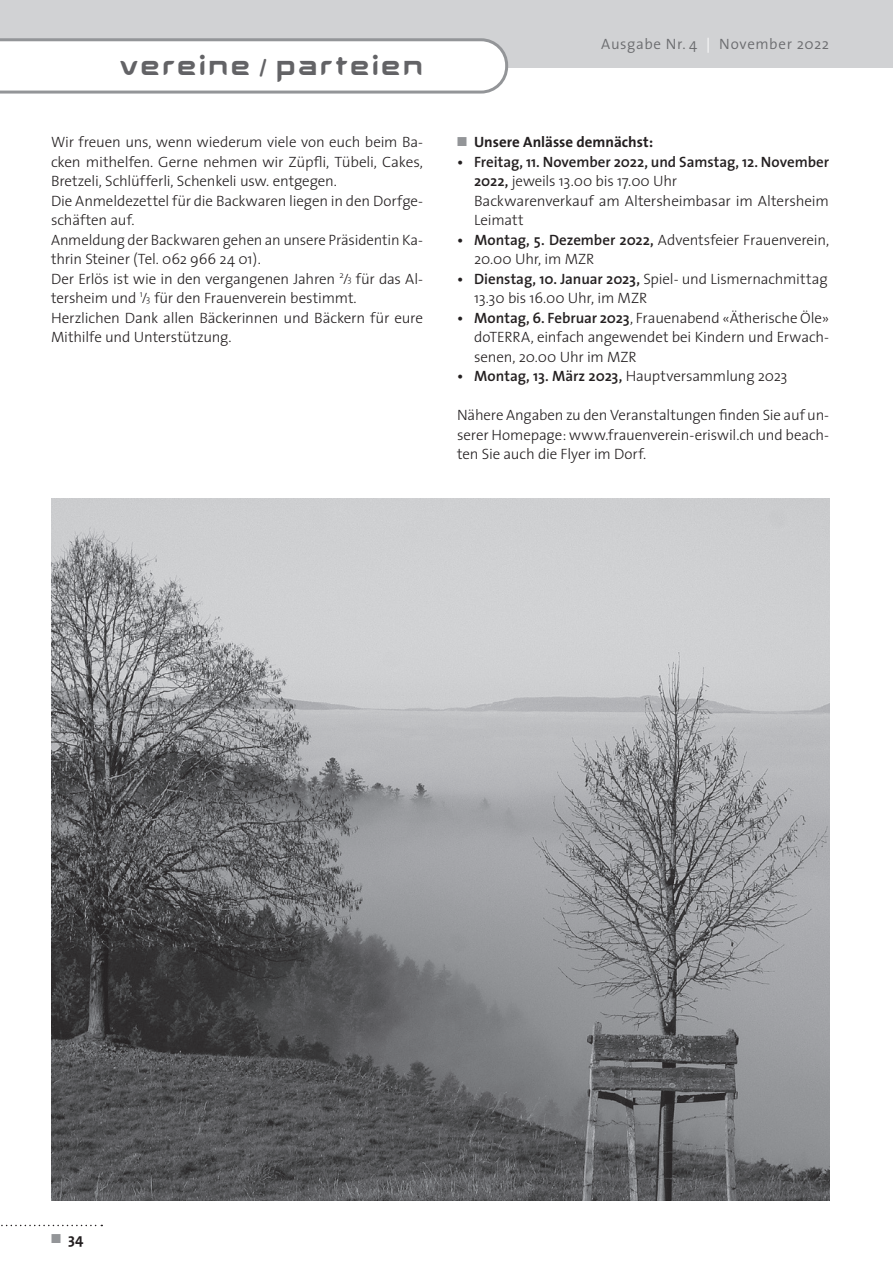
<style>
.page{position:relative;width:893px;height:1263px;background:#fff}
.page>*{position:absolute;margin:0;border:0;box-sizing:border-box;transform-origin:0 0}
.t1{font:30px "Aura";letter-spacing:.075em;color:#636366}
.t2{font:300 15px/19.5px "The Sans";letter-spacing:-.01em;color:#231f20}
.t3{font:600 15px "The Sans";letter-spacing:-.005em;color:#231f20}
.t4{font:700 15px "The Sans";color:#231f20}
.t5{font:300 15px "The Sans";letter-spacing:.04em;color:#6c6d70}
.s1{color:#fff}
.s2{font-size:9px}
.s3{font-weight:600}
.s4{font-weight:300}
</style>
<div class="page">
<div style="left:0;top:0;width:893px;height:68px;background:#d1d2d4"></div>
<svg style="left:0;top:38px;width:508px;height:56px"></svg>
<svg style="left:1px;top:1225px;width:101px;height:1px"></svg>
<img style="left:51px;top:498px;width:778px;height:702px">
<h1 class="t1" style="left:120px;top:54px;width:304px">vereine / parteien</h1>
<p class="t5" style="left:601px;top:32px;width:229px">Ausgabe Nr. 4 <span class="s1">|</span> November 2022</p>
<p class="t2" style="left:51px;top:132px;width:374px">Wir freuen uns, wenn wiederum viele von euch beim Ba&shy;cken mithelfen. Gerne nehmen wir Züpfli, Tübeli, Cakes, Bretzeli, Schlüfferli, Schenkeli usw. entgegen.<br>Die Anmeldezettel für die Backwaren liegen in den Dorfge&shy;schäften auf.<br>Anmeldung der Backwaren gehen an unsere Präsidentin Ka&shy;thrin Steiner (Tel. 062 966 24 01).<br>Der Erlös ist wie in den vergangenen Jahren <sup>2</sup>/<span class="s2">3</span> für das Al&shy;tersheim und <sup>1</sup>/<span class="s2">3</span> für den Frauenverein bestimmt.<br>Herzlichen Dank allen Bäckerinnen und Bäckern für eure Mithilfe und Unterstützung.</p>
<p class="t4" style="left:474px;top:129px;width:181px">Unsere Anlässe demnächst:</p>
<p class="t2" style="left:474px;top:151px;width:357px;text-indent:-17px"><span class="s3">• Freitag, 11. November 2022, und Samstag, 12. November 2022,</span> jeweils 13.00 bis 17.00 Uhr<br>Backwarenverkauf am Altersheimbasar im Altersheim Leimatt</p>
<p class="t2" style="left:474px;top:229px;width:357px;text-indent:-17px"><span class="s3">• Montag, 5. Dezember 2022,</span> Adventsfeier Frauenverein,<br>20.00 Uhr, im MZR</p>
<p class="t2" style="left:474px;top:268px;width:355px;text-indent:-17px"><span class="s3">• Dienstag, 10. Januar 2023,</span> Spiel- und Lismernachmittag<br>13.30 bis 16.00 Uhr, im MZR</p>
<p class="t2" style="left:474px;top:307px;width:357px;text-align:justify;text-indent:-17px"><span class="s3">• Montag, 6. Februar 2023</span>, Frauenabend «Ätherische Öle» doTERRA, einfach angewendet bei Kindern und Erwach&shy;senen, 20.00 Uhr im MZR</p>
<p class="t3" style="left:457px;top:363px;width:332px">• Montag, 13. März 2023, <span class="s4">Hauptversammlung 2023</span></p>
<p class="t2" style="left:457px;top:405px;width:374px;text-align:justify">Nähere Angaben zu den Veranstaltungen finden Sie auf un&shy;serer Homepage: www.frauenverein-eriswil.ch und beach&shy;ten Sie auch die Flyer im Dorf.</p>
<p class="t4" style="left:68px;top:1226px;width:17px">34</p>
</div>
